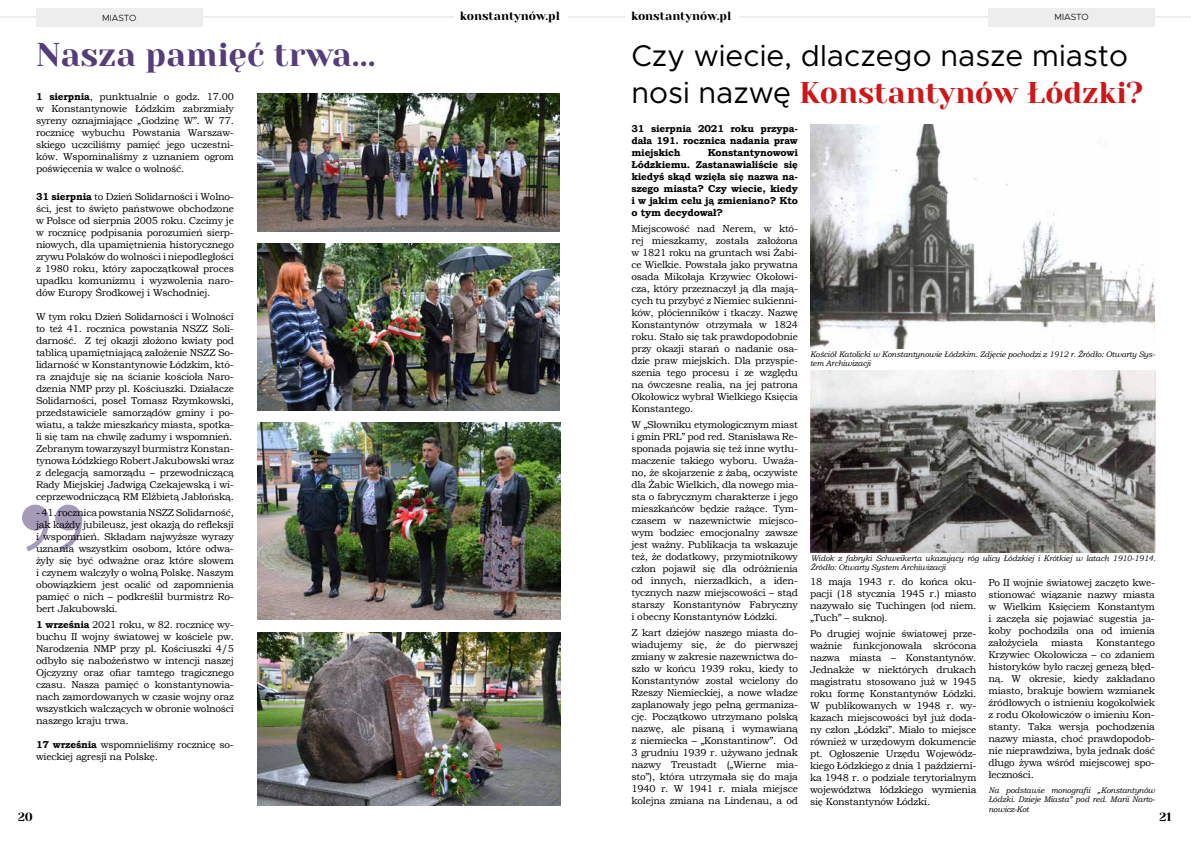
<style>
.page{position:relative;width:1191px;height:842px;background:#fff}
.page>*{position:absolute;margin:0;border:0;box-sizing:border-box;transform-origin:0 0}
.t1{font:33px "Yeseva One";color:#543d78}
.t2{font:30px "Metropolis";color:#000}
.t3{font:30px "Yeseva One";color:#cd1719}
.t4{font:12px "Yeseva One";color:#000}
.t5{font:10px/12px "Bookman Old Style";letter-spacing:-.02em;color:#000;text-align:justify}
.t6{font:700 10px/12px "Bookman Old Style";letter-spacing:-.02em;color:#000;text-align:justify}
.t7{font:300 9px "Metropolis";color:#000}
.t8{font:italic 8px/9.3px "Bookman Old Style";letter-spacing:-.02em;color:#000}
.s1{font-weight:700}
.s2{font-family:"Metropolis";color:#000}
</style>
<div class="page">
<hr style="left:595px;top:16px;width:596px;height:2px;background:#ededed">
<hr style="left:0;top:16px;width:595px;height:2px;background:#ededed">
<div style="left:36px;top:8px;width:166px;height:18px;background:#ededed"></div>
<div style="left:988px;top:8px;width:167px;height:18px;background:#ededed"></div>
<div style="left:454px;top:8px;width:113px;height:19px;background:#fff"></div>
<div style="left:625px;top:8px;width:114px;height:19px;background:#fff"></div>
<svg style="left:22px;top:505px;width:60px;height:46px"></svg>
<img style="left:810px;top:370px;width:345px;height:182px">
<img style="left:810px;top:125px;width:345px;height:223px">
<img style="left:257px;top:632px;width:303px;height:174px">
<img style="left:258px;top:244px;width:301px;height:167px">
<img style="left:257px;top:93px;width:302px;height:139px">
<img style="left:257px;top:423px;width:303px;height:197px">
<p class="t4" style="left:460px;top:9px;width:102px">konstantynów.pl</p>
<p class="t4" style="left:631px;top:9px;width:102px">konstantynów.pl</p>
<p class="t7" style="left:102px;top:12px;width:36px">MIASTO</p>
<p class="t7" style="left:1054px;top:12px;width:36px">MIASTO</p>
<h1 class="t1" style="left:36px;top:35px;width:341px">Nasza pamięć trwa...</h1>
<p class="t5" style="left:36px;top:91px;width:199px"><span class="s1">1 sierpnia</span>, punktualnie o godz. 17.00 w Konstantynowie Łódzkim zabrzmiały syreny oznajmiające „Godzinę W”. W 77. rocznicę wybuchu Powstania Warszaw&shy;skiego uczciliśmy pamięć jego uczestni&shy;ków. Wspominaliśmy z uznaniem ogrom poświęcenia w walce o wolność.</p>
<p class="t5" style="left:36px;top:191px;width:199px"><span class="s1">31 sierpnia</span> to Dzień Solidarności i Wolno&shy;ści, jest to święto państwowe obchodzone w Polsce od sierpnia 2005 roku. Czcimy je w rocznicę podpisania porozumień sierp&shy;niowych, dla upamiętnienia historycznego zrywu Polaków do wolności i niepodległości z 1980 roku, który zapoczątkował proces upadku komunizmu i wyzwolenia naro&shy;dów Europy Środkowej i Wschodniej.</p>
<p class="t5" style="left:36px;top:311px;width:199px;text-align:left">W tym roku Dzień Solidarności i Wolności to też 41. rocznica powstania NSZZ Soli&shy;darność. Z tej okazji złożono kwiaty pod tablicą upamiętniającą założenie NSZZ So&shy;lidarność w Konstantynowie Łódzkim, któ&shy;ra znajduje się na ścianie kościoła Naro&shy;dzenia NMP przy pl. Kościuszki. Działacze Solidarności, poseł Tomasz Rzymkowski, przedstawiciele samorządów gminy i po&shy;wiatu, a także mieszkańcy miasta, spotka&shy;li się tam na chwilę zadumy i wspomnień.<br>Zebranym towarzyszył burmistrz Konstan&shy;tynowa Łódzkiego Robert Jakubowski wraz z delegacją samorządu – przewodniczącą Rady Miejskiej Jadwigą Czekajewską i wi&shy;ceprzewodniczącą RM Elżbietą Jabłońską.</p>
<p class="t5" style="left:36px;top:507px;width:199px">- 41. rocznica powstania NSZZ Solidarność, jak każdy jubileusz, jest okazją do refleksji i wspomnień. Składam najwyższe wyrazy uznania wszystkim osobom, które odwa&shy;żyły się być odważne oraz które słowem i czynem walczyły o wolną Polskę. Naszym obowiązkiem jest ocalić od zapomnienia pamięć o nich – podkreślił burmistrz Ro&shy;bert Jakubowski.</p>
<p class="t5" style="left:36px;top:619px;width:199px"><span class="s1">1 września</span> 2021 roku, w 82. rocznicę wy&shy;buchu II wojny światowej w kościele pw.<br>Narodzenia NMP przy pl. Kościuszki 4/5 odbyło się nabożeństwo w intencji naszej Ojczyzny oraz ofiar tamtego tragicznego czasu. Nasza pamięć o konstantynowia&shy;nach zamordowanych w czasie wojny oraz wszystkich walczących w obronie wolności naszego kraju trwa.</p>
<p class="t5" style="left:36px;top:739px;width:199px"><span class="s1">17 września</span> wspomnieliśmy rocznicę so&shy;wieckiej agresji na Polskę.</p>
<h2 class="t2" style="left:631px;top:37px;width:498px">Czy wiecie, dlaczego nasze miasto</h2>
<h2 class="t3" style="left:631px;top:74px;width:513px"><span class="s2">nosi nazwę</span> Konstantynów Łódzki?</h2>
<p class="t6" style="left:631px;top:122px;width:168px">31 sierpnia 2021 roku przypa&shy;dała 191. rocznica nadania praw miejskich</p>
<p class="t6" style="left:631px;top:146px;width:168px;text-indent:76px">Konstantynowowi Łódzkiemu. Zastanawialiście się kiedyś skąd wzięła się nazwa na&shy;szego miasta? Czy wiecie, kiedy i w jakim celu ją zmieniano? Kto o tym decydował?</p>
<p class="t5" style="left:631px;top:222px;width:168px">Miejscowość nad Nerem, w któ&shy;rej mieszkamy, została założona w 1821 roku na gruntach wsi Żabi&shy;ce Wielkie. Powstała jako prywatna osada Mikołaja Krzywiec Okołowi&shy;cza, który przeznaczył ją dla mają&shy;cych tu przybyć z Niemiec sukienni&shy;ków, płócienników i tkaczy. Nazwę Konstantynów otrzymała w 1824 roku. Stało się tak prawdopodobnie przy okazji starań o nadanie osa&shy;dzie praw miejskich. Dla przyspie&shy;szenia tego procesu i ze względu na ówczesne realia, na jej patrona Okołowicz wybrał Wielkiego Księcia Konstantego.</p>
<p class="t5" style="left:631px;top:418px;width:168px">W „Słowniku etymologicznym miast i gmin PRL” pod red. Stanisława Re&shy;sponada pojawia się też inne wytłu&shy;maczenie takiego wyboru. Uważa&shy;no, że skojarzenie z żabą, oczywiste dla Żabic Wielkich, dla nowego mia&shy;sta o fabrycznym charakterze i jego mieszkańców będzie rażące. Tym&shy;czasem w nazewnictwie miejsco&shy;wym bodziec emocjonalny zawsze jest ważny. Publikacja ta wskazuje też, że dodatkowy, przymiotnikowy człon pojawił się dla odróżnienia od innych, nierzadkich, a iden&shy;tycznych nazw miejscowości – stąd starszy Konstantynów Fabryczny i obecny Konstantynów Łódzki.</p>
<p class="t5" style="left:631px;top:626px;width:168px">Z kart dziejów naszego miasta do&shy;wiadujemy się, że do pierwszej zmiany w zakresie nazewnictwa do&shy;szło w końcu 1939 roku, kiedy to Konstantynów został wcielony do Rzeszy Niemieckiej, a nowe władze zaplanowały jego pełną germaniza&shy;cję. Początkowo utrzymano polską nazwę, ale pisaną i wymawianą z niemiecka – „Konstantinow”. Od 3 grudniu 1939 r. używano jednak nazwy Treustadt („Wierne mia&shy;sto”), która utrzymała się do maja 1940 r. W 1941 r. miała miejsce kolejna zmiana na Lindenau, a od</p>
<p class="t8" style="left:810px;top:350px;width:346px;line-height:9px">Kościół Katolicki w Konstantynowie Łódzkim. Zdjęcie pochodzi z 1912 r. Źródło: Otwarty Sys&shy;tem Archiwizacji</p>
<p class="t8" style="left:810px;top:554px;width:346px;line-height:9px">Widok z fabryki Schweikerta ukazujący róg ulicy Łódzkiej i Krótkiej w latach 1910-1914.<br>Źródło: Otwarty System Archiwizacji</p>
<p class="t5" style="left:810px;top:575px;width:168px">18 maja 1943 r. do końca oku&shy;pacji (18 stycznia 1945 r.) miasto nazywało się Tuchingen (od niem. „Tuch” – sukno).</p>
<p class="t5" style="left:810px;top:627px;width:168px">Po drugiej wojnie światowej prze&shy;ważnie funkcjonowała skrócona nazwa miasta – Konstantynów.<br>Jednakże w niektórych drukach magistratu stosowano już w 1945 roku formę Konstantynów Łódzki.<br>W publikowanych w 1948 r. wy&shy;kazach miejscowości był już doda&shy;ny człon „Łódzki”. Miało to miejsce również w urzędowym dokumencie pt. Ogłoszenie Urzędu Wojewódz&shy;kiego Łódzkiego z dnia 1 październi&shy;ka 1948 r. o podziale terytorialnym województwa łódzkiego wymienia się Konstantynów Łódzki.</p>
<p class="t5" style="left:988px;top:576px;width:168px">Po II wojnie światowej zaczęto kwe&shy;stionować wiązanie nazwy miasta w Wielkim Księciem Konstantym i zaczęła się pojawiać sugestia ja&shy;koby pochodziła ona od imienia założyciela</p>
<p class="t5" style="left:1051px;top:636px;width:34px">miasta</p>
<p class="t5" style="left:988px;top:636px;width:168px;text-indent:108px">Konstantego Krzywiec Okołowicza – co zdaniem historyków było raczej genezą błęd&shy;ną. W okresie, kiedy zakładano miasto, brakuje bowiem wzmianek źródłowych o istnieniu kogokolwiek z rodu Okołowiczów o imieniu Kon&shy;stanty. Taka wersja pochodzenia nazwy miasta, choć prawdopodob&shy;nie nieprawdziwa, była jednak dość długo żywa wśród miejscowej spo&shy;łeczności.</p>
<p class="t8" style="left:988px;top:785px;width:168px;text-align:justify">Na podstawie monografii „Konstantynów Łódzki. Dzieje Miasta” pod red. Marii Narto&shy;nowicz-Kot</p>
<p class="t4" style="left:18px;top:810px;width:16px">20</p>
<p class="t4" style="left:1159px;top:810px;width:13px">21</p>
</div>
